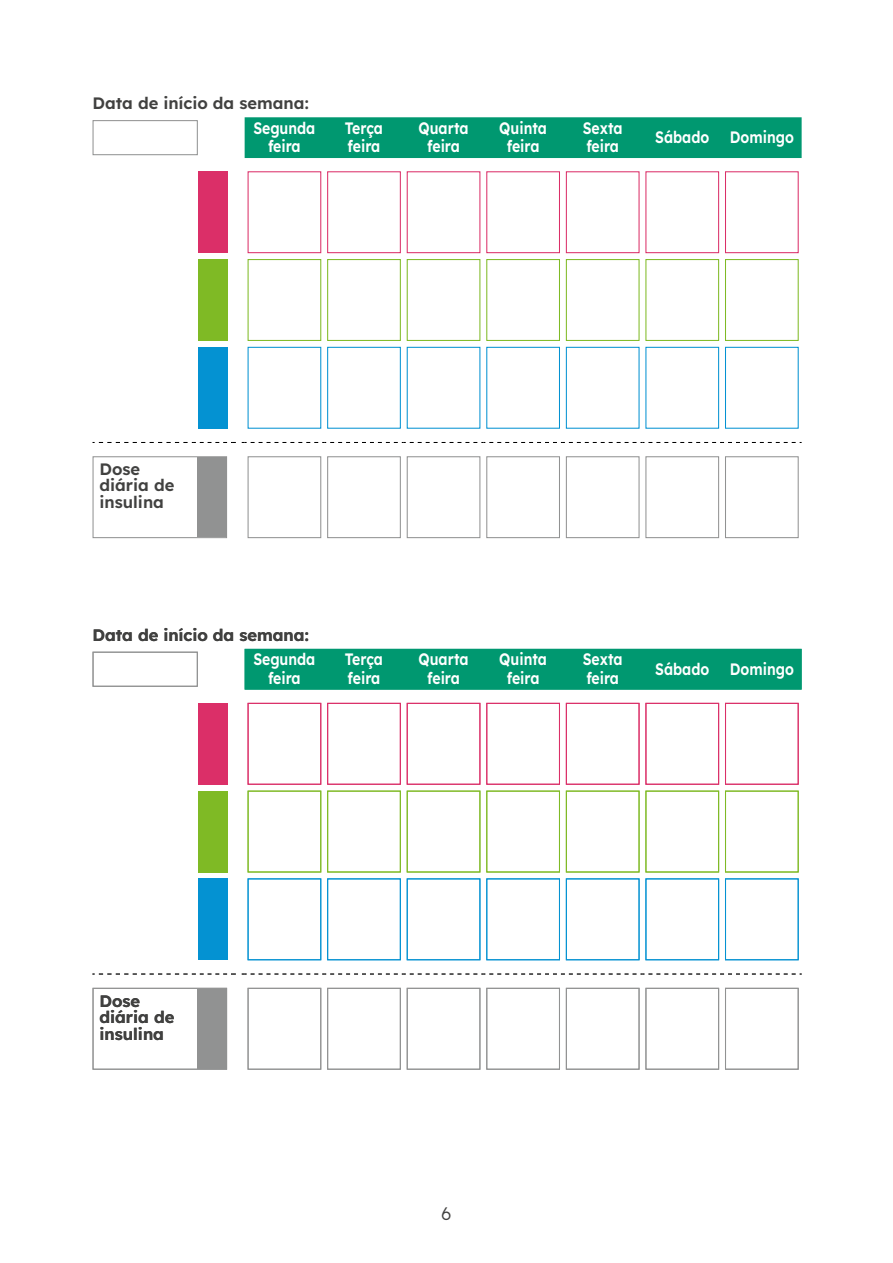
<style>
.page{position:relative;width:893px;height:1263px;background:#fff}
.page>*{position:absolute;margin:0;border:0;box-sizing:border-box;transform-origin:0 0}
.t1{font:300 18px "Lexend";color:#414140}
.t2{font:600 16.5px/18.6px "Lexend";color:#fff;text-align:center;scale:.85 1}
.t3{font:600 16.5px/16.5px "Lexend";color:#414140}
</style>
<div class="page">
<div style="left:245px;top:117px;width:557px;height:41px;background:#009870"></div>
<svg style="left:93px;top:442px;width:709px;height:1px"></svg>
<div style="left:93px;top:120px;width:105px;height:35px;border:1px solid #919292"></div>
<div style="left:199px;top:171px;width:29px;height:82px;background:#db2f68"></div>
<div style="left:248px;top:171px;width:73px;height:82px;border:1px solid #db2f68"></div>
<div style="left:327px;top:171px;width:74px;height:82px;border:1px solid #db2f68"></div>
<div style="left:407px;top:171px;width:73px;height:82px;border:1px solid #db2f68"></div>
<div style="left:486px;top:171px;width:74px;height:82px;border:1px solid #db2f68"></div>
<div style="left:566px;top:171px;width:74px;height:82px;border:1px solid #db2f68"></div>
<div style="left:645px;top:171px;width:74px;height:82px;border:1px solid #db2f68"></div>
<div style="left:725px;top:171px;width:74px;height:82px;border:1px solid #db2f68"></div>
<div style="left:199px;top:259px;width:29px;height:82px;background:#7fba25"></div>
<div style="left:248px;top:259px;width:73px;height:82px;border:1px solid #7fba25"></div>
<div style="left:327px;top:259px;width:74px;height:82px;border:1px solid #7fba25"></div>
<div style="left:407px;top:259px;width:73px;height:82px;border:1px solid #7fba25"></div>
<div style="left:486px;top:259px;width:74px;height:82px;border:1px solid #7fba25"></div>
<div style="left:566px;top:259px;width:74px;height:82px;border:1px solid #7fba25"></div>
<div style="left:645px;top:259px;width:74px;height:82px;border:1px solid #7fba25"></div>
<div style="left:725px;top:259px;width:74px;height:82px;border:1px solid #7fba25"></div>
<div style="left:199px;top:347px;width:29px;height:82px;background:#0492d2"></div>
<div style="left:327px;top:347px;width:74px;height:82px;border:1px solid #0492d2"></div>
<div style="left:486px;top:347px;width:74px;height:82px;border:1px solid #0492d2"></div>
<div style="left:566px;top:347px;width:74px;height:82px;border:1px solid #0492d2"></div>
<div style="left:645px;top:347px;width:74px;height:82px;border:1px solid #0492d2"></div>
<div style="left:725px;top:347px;width:74px;height:82px;border:1px solid #0492d2"></div>
<div style="left:93px;top:456px;width:134px;height:82px;border:1px solid #919292"></div>
<div style="left:198px;top:457px;width:29px;height:80px;background:#919292"></div>
<div style="left:248px;top:456px;width:73px;height:82px;border:1px solid #919292"></div>
<div style="left:327px;top:456px;width:74px;height:82px;border:1px solid #919292"></div>
<div style="left:407px;top:456px;width:73px;height:82px;border:1px solid #919292"></div>
<div style="left:486px;top:456px;width:74px;height:82px;border:1px solid #919292"></div>
<div style="left:566px;top:456px;width:74px;height:82px;border:1px solid #919292"></div>
<div style="left:645px;top:456px;width:74px;height:82px;border:1px solid #919292"></div>
<div style="left:725px;top:456px;width:74px;height:82px;border:1px solid #919292"></div>
<div style="left:245px;top:649px;width:557px;height:41px;background:#009870"></div>
<svg style="left:93px;top:973px;width:709px;height:1px"></svg>
<div style="left:93px;top:652px;width:105px;height:35px;border:1px solid #919292"></div>
<div style="left:199px;top:703px;width:29px;height:82px;background:#db2f68"></div>
<div style="left:248px;top:703px;width:73px;height:82px;border:1px solid #db2f68"></div>
<div style="left:327px;top:703px;width:74px;height:82px;border:1px solid #db2f68"></div>
<div style="left:407px;top:703px;width:73px;height:82px;border:1px solid #db2f68"></div>
<div style="left:486px;top:703px;width:74px;height:82px;border:1px solid #db2f68"></div>
<div style="left:566px;top:703px;width:74px;height:82px;border:1px solid #db2f68"></div>
<div style="left:645px;top:703px;width:74px;height:82px;border:1px solid #db2f68"></div>
<div style="left:725px;top:703px;width:74px;height:82px;border:1px solid #db2f68"></div>
<div style="left:199px;top:791px;width:29px;height:81px;background:#7fba25"></div>
<div style="left:248px;top:791px;width:73px;height:81px;border:1px solid #7fba25"></div>
<div style="left:327px;top:791px;width:74px;height:81px;border:1px solid #7fba25"></div>
<div style="left:407px;top:791px;width:73px;height:81px;border:1px solid #7fba25"></div>
<div style="left:486px;top:791px;width:74px;height:81px;border:1px solid #7fba25"></div>
<div style="left:566px;top:791px;width:74px;height:81px;border:1px solid #7fba25"></div>
<div style="left:645px;top:791px;width:74px;height:81px;border:1px solid #7fba25"></div>
<div style="left:725px;top:791px;width:74px;height:81px;border:1px solid #7fba25"></div>
<div style="left:199px;top:878px;width:29px;height:82px;background:#0492d2"></div>
<div style="left:248px;top:878px;width:73px;height:82px;border:1px solid #0492d2"></div>
<div style="left:327px;top:878px;width:74px;height:82px;border:1px solid #0492d2"></div>
<div style="left:407px;top:878px;width:73px;height:82px;border:1px solid #0492d2"></div>
<div style="left:486px;top:878px;width:74px;height:82px;border:1px solid #0492d2"></div>
<div style="left:566px;top:878px;width:74px;height:82px;border:1px solid #0492d2"></div>
<div style="left:645px;top:878px;width:74px;height:82px;border:1px solid #0492d2"></div>
<div style="left:725px;top:878px;width:74px;height:82px;border:1px solid #0492d2"></div>
<div style="left:93px;top:988px;width:134px;height:82px;border:1px solid #919292"></div>
<div style="left:198px;top:989px;width:29px;height:80px;background:#919292"></div>
<div style="left:248px;top:988px;width:73px;height:82px;border:1px solid #919292"></div>
<div style="left:327px;top:988px;width:74px;height:82px;border:1px solid #919292"></div>
<div style="left:407px;top:988px;width:73px;height:82px;border:1px solid #919292"></div>
<div style="left:486px;top:988px;width:74px;height:82px;border:1px solid #919292"></div>
<div style="left:566px;top:988px;width:74px;height:82px;border:1px solid #919292"></div>
<div style="left:645px;top:988px;width:74px;height:82px;border:1px solid #919292"></div>
<div style="left:725px;top:988px;width:74px;height:82px;border:1px solid #919292"></div>
<p class="t3" style="left:93px;top:94px;width:218px">Data de início da semana:</p>
<p class="t2" style="left:253px;top:118px;width:74px">Segunda feira</p>
<p class="t2" style="left:345px;top:118px;width:46px;text-align:left">Terça feira</p>
<p class="t2" style="left:418px;top:118px;width:61px">Quarta feira</p>
<p class="t2" style="left:499px;top:118px;width:58px">Quinta feira</p>
<p class="t2" style="left:583px;top:118px;width:48px;text-align:left">Sexta feira</p>
<p class="t2" style="left:655px;top:127px;width:165px">Sábado Domingo</p>
<p class="t3" style="left:99px;top:460px;width:76px">Dose diária de insulina</p>
<p class="t3" style="left:93px;top:625px;width:218px">Data de início da semana:</p>
<p class="t2" style="left:253px;top:649px;width:74px">Segunda feira</p>
<p class="t2" style="left:345px;top:649px;width:46px;text-align:left">Terça feira</p>
<p class="t2" style="left:418px;top:649px;width:61px">Quarta feira</p>
<p class="t2" style="left:499px;top:649px;width:58px">Quinta feira</p>
<p class="t2" style="left:583px;top:649px;width:48px;text-align:left">Sexta feira</p>
<p class="t2" style="left:655px;top:658px;width:165px">Sábado Domingo</p>
<p class="t3" style="left:99px;top:991px;width:76px">Dose diária de insulina</p>
<p class="t1" style="left:441px;top:1201px;width:12px">6</p>
</div>
